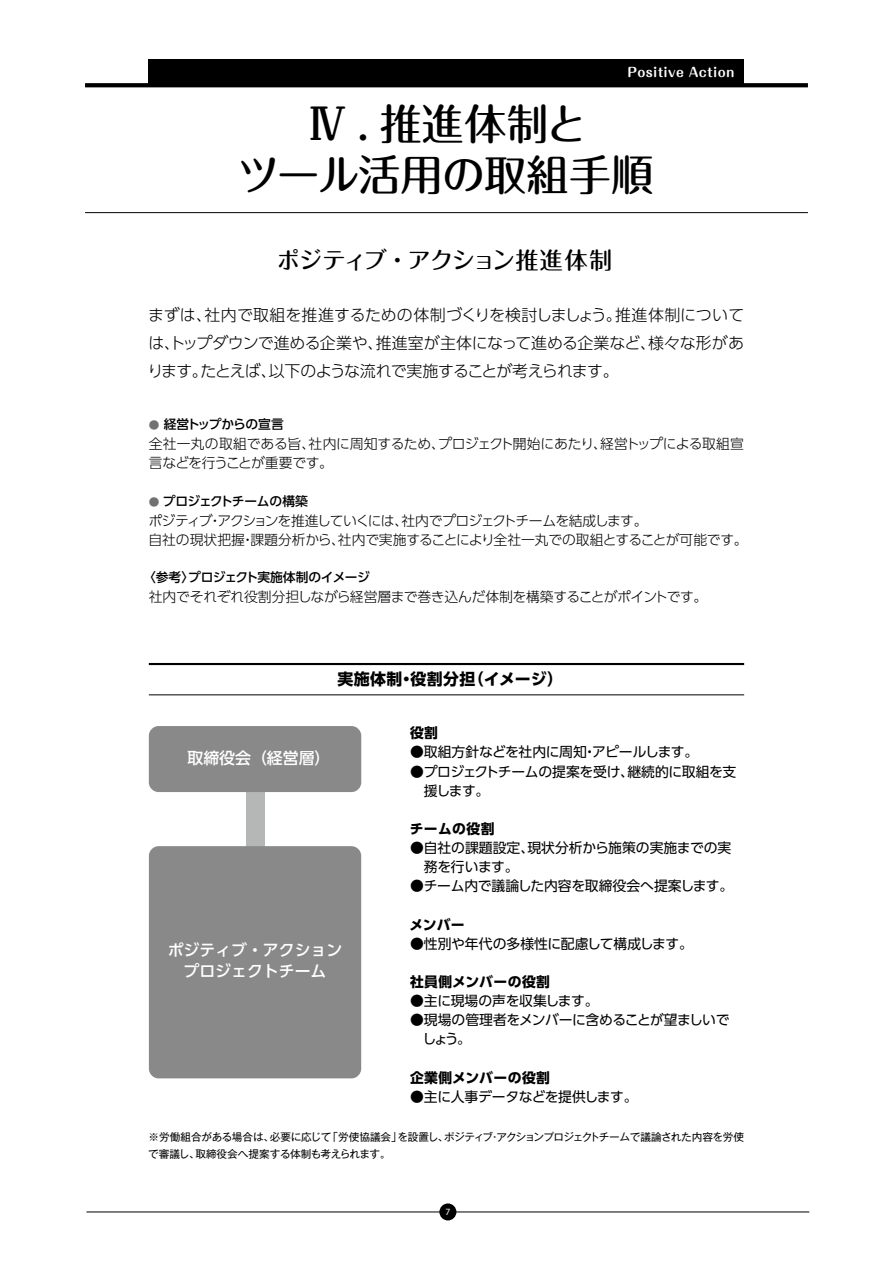
<style>
.page{position:relative;width:893px;height:1263px;background:#fff}
.page>*{position:absolute;margin:0;border:0;box-sizing:border-box;transform-origin:0 0}
.t1{font:500 42.45px/51px "Maru Fo Pro";letter-spacing:-.005em;color:#000;text-align:center}
.t2{font:500 23.4px "Maru Fo Pro";letter-spacing:-.04em;color:#000}
.t3{font:300 15.9px/27.6px "UD Shin Go Pro";letter-spacing:-.045em;color:#000;text-align:justify}
.t4{font:500 15.9px/20.9px "UD Shin Go Pro";color:#fff;text-align:center}
.t5{font:700 15.9px "UD Shin Go Pro";letter-spacing:.025em;color:#000}
.t6{font:300 13.8px/19.2px "UD Shin Go Pro";letter-spacing:-.03em;color:#000}
.t7{font:13.8px/19.2px "UD Shin Go Pro";letter-spacing:-.025em;color:#000}
.t8{font:13.8px/19.2px "UD Shin Go Pro";color:#000}
.t9{font:700 13.8px "UD Shin Go Pro";letter-spacing:.025em;color:#000}
.t10{font:500 12.75px "UD Shin Go Pro";letter-spacing:-.03em;color:#000}
.t11{font:700 12.75px "Maru Fo Pro";letter-spacing:.025em;color:#fff}
.t12{font:10.65px/17px "Gothic MB101 Pro";letter-spacing:-.035em;color:#000}
.t13{font:9.6px "Myriad Pro";color:#fff}
.s1{font-weight:400;font-size:10.65px;color:#727171}
</style>
<div class="page">
<div style="left:149px;top:60px;width:595px;height:25px;background:#000"></div>
<hr style="left:85px;top:212px;width:723px;height:1px;background:#000">
<hr style="left:149px;top:663px;width:595px;height:2px;background:#000">
<hr style="left:149px;top:695px;width:595px;height:1px;background:#000">
<div style="left:246px;top:789px;width:18px;height:58px;background:#b5b6b6"></div>
<div style="left:149px;top:726px;width:212px;height:66px;background:#898989;border-radius:10px"></div>
<div style="left:149px;top:846px;width:212px;height:232px;background:#898989;border-radius:10px"></div>
<hr style="left:85px;top:83px;width:723px;height:4px;background:#000">
<hr style="left:86px;top:1212px;width:723px;height:1px;background:#000">
<div style="left:439px;top:1203px;width:17px;height:17px;background:#000;border-radius:50%"></div>
<p class="t11" style="left:627px;top:62px;width:109px">Positive Action</p>
<h1 class="t1" style="left:237px;top:93px;width:418px">Ⅳ . 推進体制と<br>ツール活用の取組手順</h1>
<h2 class="t2" style="left:277px;top:242px;width:337px">ポジティブ・アクション推進体制</h2>
<p class="t3" style="left:147px;top:301px;width:598px">まずは、社内で取組を推進するための体制づくりを検討しましょう。推進体制については、トップダウンで進める企業や、推進室が主体になって進める企業など、様々な形があります。たとえば、以下のような流れで実施することが考えられます。</p>
<p class="t10" style="left:149px;top:414px;width:136px"><span class="s1">●</span> 経営トップからの宣言</p>
<p class="t6" style="left:149px;top:434px;width:597px">全社一丸の取組である旨、社内に周知するため、プロジェクト開始にあたり、経営トップによる取組宣言などを行うことが重要です。</p>
<p class="t10" style="left:149px;top:490px;width:161px"><span class="s1">●</span> プロジェクトチームの構築</p>
<p class="t6" style="left:148px;top:510px;width:601px">ポジティブ・アクションを推進していくには、社内でプロジェクトチームを結成します。<br>自社の現状把握・課題分析から、社内で実施することにより全社一丸での取組とすることが可能です。</p>
<p class="t10" style="left:143px;top:567px;width:228px">〈参考〉プロジェクト実施体制のイメージ</p>
<p class="t6" style="left:149px;top:587px;width:560px">社内でそれぞれ役割分担しながら経営層まで巻き込んだ体制を構築することがポイントです。</p>
<p class="t5" style="left:337px;top:666px;width:227px">実施体制・役割分担（イメージ）</p>
<p class="t4" style="left:188px;top:747px;width:144px">取締役会（経営層）</p>
<p class="t4" style="left:168px;top:939px;width:176px">ポジティブ・アクションプロジェクトチーム</p>
<p class="t9" style="left:410px;top:722px;width:29px">役割</p>
<p class="t7" style="left:410px;top:742px;width:290px">●取組方針などを社内に周知・アピールします。</p>
<p class="t7" style="left:410px;top:761px;width:355px">●プロジェクトチームの提案を受け、継続的に取組を支　　　援します。</p>
<p class="t9" style="left:410px;top:817px;width:86px">チームの役割</p>
<p class="t8" style="left:410px;top:838px;width:350px">●自社の課題設定、現状分析から施策の実施までの実　　　務を行います。</p>
<p class="t7" style="left:410px;top:876px;width:325px">●チーム内で議論した内容を取締役会へ提案します。</p>
<p class="t9" style="left:410px;top:913px;width:57px">メンバー</p>
<p class="t7" style="left:410px;top:933px;width:284px">●性別や年代の多様性に配慮して構成します。</p>
<p class="t9" style="left:410px;top:970px;width:141px">社員側メンバーの役割</p>
<p class="t7" style="left:410px;top:991px;width:190px">●主に現場の声を収集します。</p>
<p class="t7" style="left:410px;top:1010px;width:321px">●現場の管理者をメンバーに含めることが望ましいで　しょう。</p>
<p class="t9" style="left:410px;top:1066px;width:141px">企業側メンバーの役割</p>
<p class="t7" style="left:410px;top:1086px;width:229px">●主に人事データなどを提供します。</p>
<p class="t12" style="left:148px;top:1126px;width:597px">※労働組合がある場合は、必要に応じて「労使協議会」を設置し、ポジティブ・アクションプロジェクトチームで議論された内容を労使で審議し、取締役会へ提案する体制も考えられます。</p>
<p class="t13" style="left:445px;top:1206px;width:6px">7</p>
</div>
